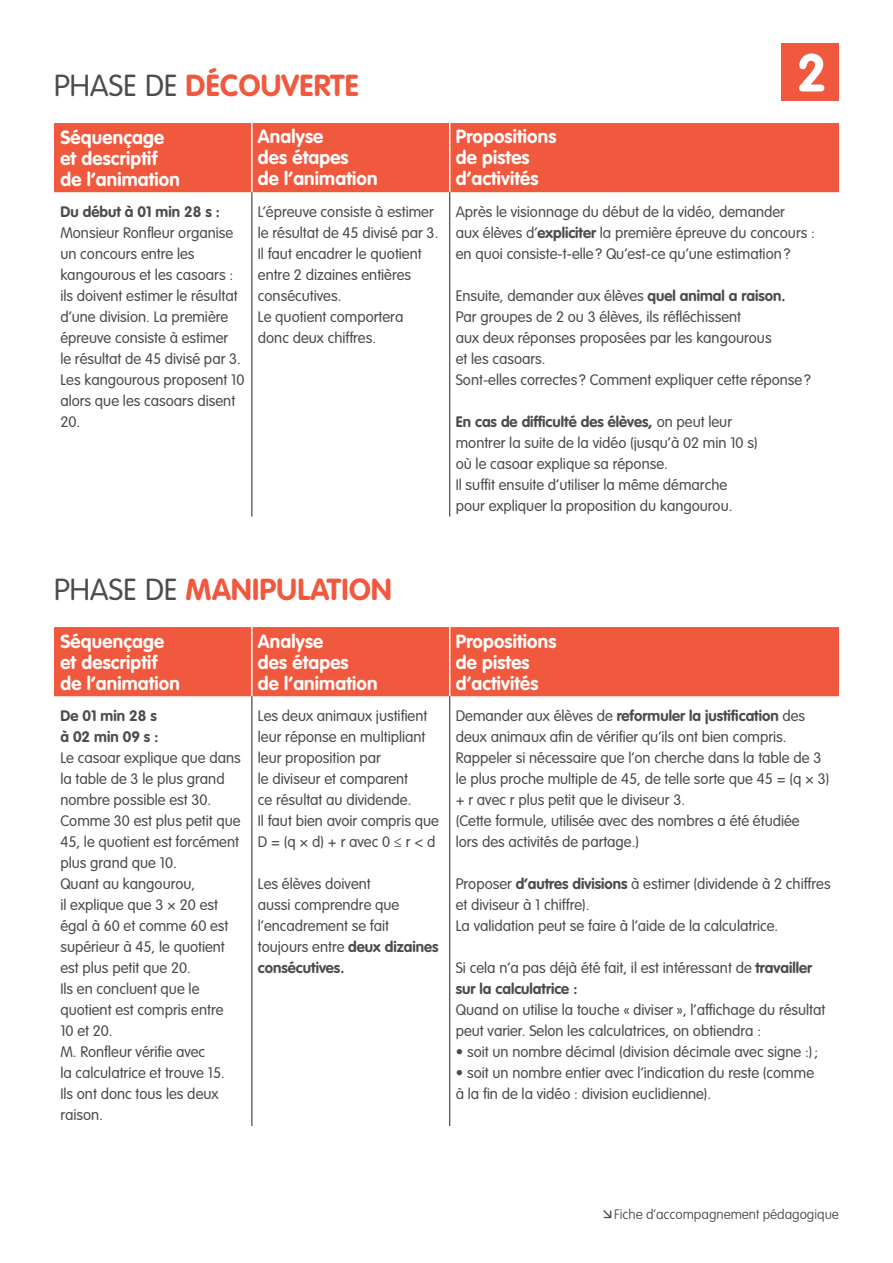
<style>
.page{position:relative;width:893px;height:1263px;background:#fff}
.page>*{position:absolute;margin:0;border:0;box-sizing:border-box;transform-origin:0 0}
.t1{font:700 52.5px "VAG Rounded Std";color:#fff}
._03_Tablo_Surtitre_G{font:700 30px "VAG Rounded Std";letter-spacing:.01em;color:#f0593e}
._03_Tablo_Titre_têti{font:700 18.75px/21px "VAG Rounded Std";letter-spacing:.01em;color:#fff}
._04_Tablo_Txt_couran{font:300 15px/21px "VAG Rounded Std";color:#4b4c4d}
._04_Tablo_Txt_couran-2{font:700 15px/21px "VAG Rounded Std";color:#4b4c4d}
.t2{font:100 13.5px "VAG Rounded Std";color:#4b4c4d}
.s1{font-weight:300;color:#4b4c4d}
.s2{font-weight:700}
</style>
<div class="page">
<div style="left:781px;top:43px;width:58px;height:58px;background:#f0593e"></div>
<div style="left:54px;top:123px;width:785px;height:69px;background:#f0593e"></div>
<hr style="left:251px;top:123px;width:2px;height:69px;background:#fff">
<hr style="left:449px;top:123px;width:1px;height:69px;background:#fff">
<hr style="left:252px;top:192px;width:1px;height:324px;background:#231f20">
<hr style="left:449px;top:192px;width:1px;height:324px;background:#231f20">
<div style="left:54px;top:627px;width:785px;height:69px;background:#f0593e"></div>
<hr style="left:251px;top:627px;width:2px;height:69px;background:#fff">
<hr style="left:449px;top:627px;width:1px;height:69px;background:#fff">
<hr style="left:252px;top:696px;width:1px;height:430px;background:#231f20">
<hr style="left:449px;top:696px;width:1px;height:430px;background:#231f20">
<p class="_03_Tablo_Surtitre_G" style="left:54px;top:68px;width:306px"><span class="s1">PHASE DE</span> DÉCOUVERTE</p>
<p class="t1" style="left:797px;top:42px;width:32px">2</p>
<p class="_03_Tablo_Titre_têti" style="left:60px;top:127px;width:121px">Séquençage et descriptif de l’animation</p>
<p class="_03_Tablo_Titre_têti" style="left:258px;top:127px;width:121px">Analyse<br>des étapes<br>de l’animation</p>
<p class="_03_Tablo_Titre_têti" style="left:456px;top:127px;width:102px">Propositions de pistes d’activités</p>
<p class="_04_Tablo_Txt_couran-2" style="left:60px;top:201px;width:161px">Du début à 01 min 28 s :</p>
<p class="_04_Tablo_Txt_couran" style="left:60px;top:222px;width:182px">Monsieur Ronfleur organise un concours entre les kangourous et les casoars : ils doivent estimer le résultat d’une division. La première épreuve consiste à estimer le résultat de 45 divisé par 3.</p>
<p class="_04_Tablo_Txt_couran" style="left:60px;top:369px;width:186px">Les kangourous proposent 10 alors que les casoars disent<br>20.</p>
<p class="_04_Tablo_Txt_couran" style="left:456px;top:201px;width:361px">Après le visionnage du début de la vidéo, demander<br>aux élèves d’<span class="s2">expliciter</span> la première épreuve du concours : en quoi consiste-t-elle? Qu’est-ce qu’une estimation?</p>
<p class="_04_Tablo_Txt_couran" style="left:456px;top:285px;width:331px">Ensuite, demander aux élèves <span class="s2">quel animal a raison.</span></p>
<p class="_04_Tablo_Txt_couran" style="left:456px;top:306px;width:317px">Par groupes de 2 ou 3 élèves, ils réfléchissent<br>aux deux réponses proposées par les kangourous et les casoars.</p>
<p class="_04_Tablo_Txt_couran" style="left:456px;top:369px;width:357px">Sont-elles correctes ? Comment expliquer cette réponse?</p>
<p class="_04_Tablo_Txt_couran" style="left:456px;top:411px;width:303px"><span class="s2">En cas de difficulté des élèves,</span> on peut leur montrer la suite de la vidéo (jusqu’à 02 min 10 s) où le casoar explique sa réponse.</p>
<p class="_04_Tablo_Txt_couran" style="left:456px;top:474px;width:278px">Il suffit ensuite d’utiliser la même démarche pour expliquer la proposition du kangourou.</p>
<p class="_04_Tablo_Txt_couran" style="left:258px;top:201px;width:182px">L’épreuve consiste à estimer le résultat de 45 divisé par 3.</p>
<p class="_04_Tablo_Txt_couran" style="left:258px;top:243px;width:165px">Il faut encadrer le quotient entre 2 dizaines entières consécutives.<br>Le quotient comportera donc deux chiffres.</p>
<p class="_03_Tablo_Surtitre_G" style="left:54px;top:572px;width:339px"><span class="s1">PHASE DE</span> MANIPULATION</p>
<p class="_03_Tablo_Titre_têti" style="left:60px;top:631px;width:121px">Séquençage et descriptif de l’animation</p>
<p class="_03_Tablo_Titre_têti" style="left:258px;top:631px;width:121px">Analyse<br>des étapes<br>de l’animation</p>
<p class="_03_Tablo_Titre_têti" style="left:456px;top:631px;width:102px">Propositions de pistes d’activités</p>
<p class="_04_Tablo_Txt_couran-2" style="left:60px;top:705px;width:100px">De 01 min 28 s à 02 min 09 s :</p>
<p class="_04_Tablo_Txt_couran" style="left:60px;top:747px;width:182px">Le casoar explique que dans la table de 3 le plus grand nombre possible est 30.<br>Comme 30 est plus petit que<br>45, le quotient est forcément plus grand que 10.</p>
<p class="_04_Tablo_Txt_couran" style="left:60px;top:873px;width:170px">Quant au kangourou,<br>il explique que 3 × 20 est égal à 60 et comme 60 est supérieur à 45, le quotient est plus petit que 20.</p>
<p class="_04_Tablo_Txt_couran" style="left:60px;top:978px;width:165px">Ils en concluent que le quotient est compris entre<br>10 et 20.</p>
<p class="_04_Tablo_Txt_couran" style="left:60px;top:1041px;width:166px">M. Ronfleur vérifie avec<br>la calculatrice et trouve 15.<br>Ils ont donc tous les deux raison.</p>
<p class="_04_Tablo_Txt_couran" style="left:258px;top:705px;width:171px">Les deux animaux justifient leur réponse en multipliant leur proposition par<br>le diviseur et comparent<br>ce résultat au dividende.</p>
<p class="_04_Tablo_Txt_couran" style="left:258px;top:810px;width:183px">Il faut bien avoir compris que</p>
<p class="_04_Tablo_Txt_couran" style="left:258px;top:831px;width:179px">D = (q × d) + r avec 0 ≤ r &lt; d</p>
<p class="_04_Tablo_Txt_couran" style="left:258px;top:873px;width:182px">Les élèves doivent<br>aussi comprendre que l’encadrement se fait toujours entre <span class="s2">deux dizaines consécutives.</span></p>
<p class="_04_Tablo_Txt_couran" style="left:456px;top:705px;width:351px">Demander aux élèves de <span class="s2">reformuler la justification</span> des deux animaux afin de vérifier qu’ils ont bien compris.</p>
<p class="_04_Tablo_Txt_couran" style="left:456px;top:747px;width:375px">Rappeler si nécessaire que l’on cherche dans la table de 3 le plus proche multiple de 45, de telle sorte que 45 = (q × 3) + r avec r plus petit que le diviseur 3.</p>
<p class="_04_Tablo_Txt_couran" style="left:456px;top:810px;width:345px">(Cette formule, utilisée avec des nombres a été étudiée lors des activités de partage.)</p>
<p class="_04_Tablo_Txt_couran" style="left:456px;top:873px;width:376px">Proposer <span class="s2">d’autres divisions</span> à estimer (dividende à 2 chiffres et diviseur à 1 chiffre).</p>
<p class="_04_Tablo_Txt_couran" style="left:456px;top:915px;width:324px">La validation peut se faire à l’aide de la calculatrice.</p>
<p class="_04_Tablo_Txt_couran" style="left:456px;top:957px;width:358px">Si cela n’a pas déjà été fait, il est intéressant de <span class="s2">travailler sur la calculatrice :</span></p>
<p class="_04_Tablo_Txt_couran" style="left:456px;top:999px;width:371px">Quand on utilise la touche « diviser », l’affichage du résultat peut varier. Selon les calculatrices, on obtiendra :</p>
<p class="_04_Tablo_Txt_couran" style="left:456px;top:1041px;width:364px">• soit un nombre décimal (division décimale avec signe :) ;</p>
<p class="_04_Tablo_Txt_couran" style="left:456px;top:1062px;width:360px">• soit un nombre entier avec l’indication du reste (comme à la fin de la vidéo : division euclidienne).</p>
<p class="t2" style="left:614px;top:1207px;width:226px">Fiche d’accompagnement pédagogique</p>
</div>
